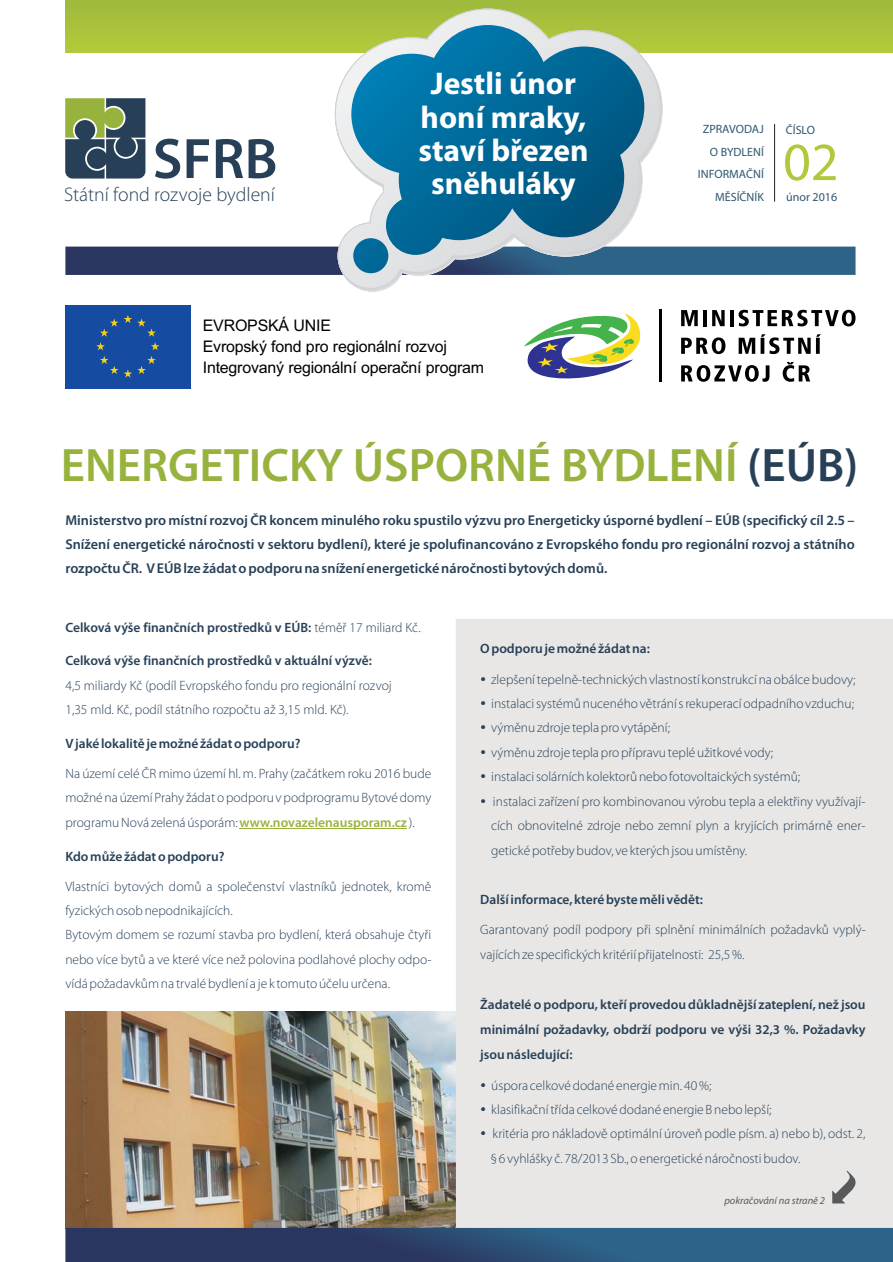
<style>
.page{position:relative;width:893px;height:1262px;background:#fff}
.page>*{position:absolute;margin:0;border:0;box-sizing:border-box;transform-origin:0 0}
.t1{font:600 57.45px "Myriad Pro";color:#274058}
.t2{font:54px "Myriad Pro";color:#b0c83b}
.t3{font:600 47.1px "Myriad Pro";color:#97b33e}
.t4{font:700 31.5px/33.2px "Myriad Pro";color:#fff;text-align:center}
.t5{font:300 19.8px "Myriad Pro";color:#274058}
.t6{font:15.9px/20.7px "Arial";letter-spacing:-.015em;color:#000}
.t7{font:600 14.25px/24px "Myriad Pro";color:#274058;text-align:justify}
.t8{font:300 13.5px/24.5px "Myriad Pro";color:#274058}
.t9{font:600 13.5px/25.2px "Myriad Pro";color:#274058;text-align:justify}
.t10{font:600 13.5px "Myriad Pro";color:#274058}
.t11{font:12px/22.5px "Myriad Pro";color:#2f5770;text-align:right}
.t12{font:italic 10.5px "Myriad Pro";color:#58595b}
.s1{color:#274058}
.s2{font-weight:300}
.s3{font-weight:600;color:#97b33e}
</style>
<div class="page">
<img style="left:65px;top:1011px;width:390px;height:216px">
<div style="left:65px;top:0;width:827px;height:53px;background:#a7c13c"></div>
<svg style="left:65px;top:246px;width:790px;height:29px;background:#304c74"></svg>
<div style="left:455px;top:619px;width:437px;height:609px;background:#e8e7e5"></div>
<hr style="left:774px;top:124px;width:1px;height:78px;background:#231f20">
<svg style="left:65px;top:98px;width:80px;height:80px;background:#546c61"></svg>
<svg style="left:65px;top:1227px;width:827px;height:34px;background:#2f4e75"></svg>
<svg style="left:335px;top:9px;width:325px;height:280px"></svg>
<svg style="left:351px;top:25px;width:293px;height:248px;background:#3d87a4"></svg>
<svg style="left:681px;top:310px;width:16px;height:16px"></svg>
<hr style="left:703px;top:310px;width:3px;height:16px;background:#000">
<svg style="left:712px;top:310px;width:12px;height:16px"></svg>
<hr style="left:730px;top:310px;width:3px;height:16px;background:#000">
<svg style="left:738px;top:310px;width:117px;height:16px"></svg>
<svg style="left:681px;top:337px;width:44px;height:17px"></svg>
<svg style="left:738px;top:334px;width:82px;height:20px"></svg>
<svg style="left:681px;top:365px;width:88px;height:17px"></svg>
<svg style="left:782px;top:362px;width:28px;height:20px"></svg>
<hr style="left:659px;top:309px;width:2px;height:73px;background:#000">
<svg style="left:524px;top:313px;width:117px;height:66px"></svg>
<div style="left:65px;top:305px;width:125px;height:83px;background:#154ba0"></div>
<svg style="left:96px;top:318px;width:22px;height:32px"></svg>
<svg style="left:100px;top:356px;width:56px;height:21px"></svg>
<svg style="left:124px;top:315px;width:35px;height:35px"></svg>
<svg style="left:832px;top:1170px;width:23px;height:33px"></svg>
<hr style="left:239px;top:828px;width:168px;height:1px;background:#97b33e">
<h1 class="t1" style="left:153px;top:125px;width:126px">SFRB</h1>
<h3 class="t5" style="left:64px;top:182px;width:212px">Státní fond rozvoje bydlení</h3>
<h3 class="t4" style="left:418px;top:67px;width:172px">Jestli únor honí mraky, staví březen sněhuláky</h3>
<p class="t6" style="left:203px;top:317px;width:283px">EVROPSKÁ UNIE<br>Evropský fond pro regionální rozvoj<br>Integrovaný regionální operační program</p>
<p class="t11" style="left:698px;top:118px;width:67px">ZPRAVODAJ<br>O BYDLENÍ<br>INFORMAČNÍ<br>MĚSÍČNÍK</p>
<p class="t11" style="left:785px;top:118px;width:31px">ČÍSLO</p>
<h2 class="t2" style="left:783px;top:130px;width:57px">02</h2>
<p class="t11" style="left:786px;top:185px;width:52px">únor 2016</p>
<h3 class="t3" style="left:61px;top:447px;width:799px">ENERGETICKY ÚSPORNÉ BYDLENÍ <span class="s1">(EÚB)</span></h3>
<p class="t7" style="left:65px;top:509px;width:790px">Ministerstvo pro místní rozvoj ČR koncem minulého roku spustilo výzvu pro Energeticky úsporné bydlení – EÚB (specifický cíl 2.5 – Snížení energetické náročnosti v sektoru bydlení), které je spolufinancováno z Evropského fondu pro regionální rozvoj a státního rozpočtu ČR. V EÚB lze žádat o podporu na snížení energetické náročnosti bytových domů.</p>
<p class="t9" style="left:65px;top:616px;width:357px">Celková výše finančních prostředků v EÚB: <span class="s2">téměř 17 miliard Kč.</span></p>
<p class="t9" style="left:65px;top:649px;width:308px">Celková výše finančních prostředků v aktuální výzvě:</p>
<p class="t8" style="left:65px;top:674px;width:328px">4,5 miliardy Kč (podíl Evropského fondu pro regionální rozvoj<br>1,35 mld. Kč, podíl státního rozpočtu až 3,15 mld. Kč).</p>
<p class="t9" style="left:65px;top:731px;width:237px">V jaké lokalitě je možné žádat o podporu?</p>
<p class="t8" style="left:65px;top:761px;width:367px;text-align:justify">Na území celé ČR mimo území hl. m. Prahy (začátkem roku 2016 bude možné na území Prahy žádat o podporu v podprogramu Bytové domy programu Nová zelená úsporám: <span class="s3">www.novazelenausporam.cz</span>).</p>
<p class="t9" style="left:65px;top:844px;width:161px">Kdo může žádat o podporu?</p>
<p class="t8" style="left:65px;top:875px;width:367px">Vlastníci bytových domů a společenství vlastníků jednotek, kromě fyzických osob nepodnikajících.<br>Bytovým domem se rozumí stavba pro bydlení, která obsahuje čtyři nebo více bytů a ve které více než polovina podlahové plochy odpo&shy;vídá požadavkům na trvalé bydlení a je k tomuto účelu určena.</p>
<p class="t10" style="left:480px;top:641px;width:171px">O podporujemožné žádat na:</p>
<p class="t8" style="left:491px;top:668px;width:376px">zlepšení tepelně-technických vlastností konstrukcí na obálce budovy; instalaci systémů nuceného větrání s rekuperací odpadního vzduchu; výměnu zdroje tepla pro vytápění;<br>výměnu zdroje tepla pro přípravu teplé užitkové vody;<br>instalaci solárních kolektorů nebo fotovoltaických systémů;<br>instalaci zařízení pro kombinovanou výrobu tepla a elektřiny využívají&shy;cích obnovitelné zdroje nebo zemní plyn a kryjících primárně ener&shy;getické potřeby budov, ve kterých jsou umístěny.</p>
<p class="t9" style="left:480px;top:888px;width:224px">Další informace, které byste měli vědět:</p>
<p class="t8" style="left:480px;top:918px;width:387px">Garantovaný podíl podpory při splnění minimálních požadavků vyplý&shy;vajících ze specifických kritérií přijatelnosti: 25,5 %.</p>
<p class="t9" style="left:480px;top:993px;width:387px">Žadatelé o podporu, kteří provedou důkladnější zateplení, než jsou minimální požadavky, obdrží podporu ve výši 32,3 %. Požadavky jsou následující:</p>
<p class="t8" style="left:490px;top:1073px;width:376px">úspora celkové dodané energie min. 40 %;<br>klasifikační třída celkové dodané energie B nebo lepší;<br>kritéria pro nákladově optimální úroveň podle písm. a) nebo b), odst. 2, § 6 vyhlášky č. 78/2013 Sb., o energetické náročnosti budov.</p>
<p class="t12" style="left:724px;top:1196px;width:102px">pokračování na straně 2</p>
</div>
